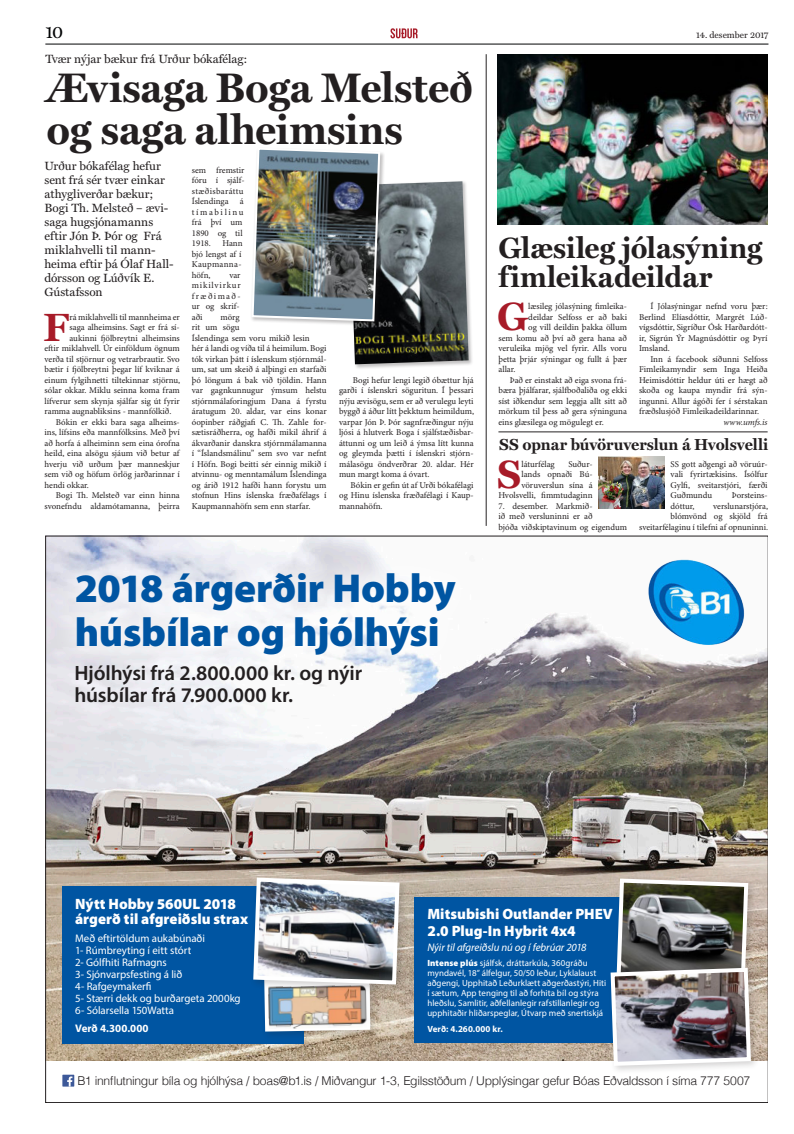
<style>
.page{position:relative;width:794px;height:1134px;background:#fff}
.page>*{position:absolute;margin:0;border:0;box-sizing:border-box;transform-origin:0 0}
.t1{font:700 41.5px/41.5px "Miller Text";letter-spacing:-.01em;color:#231f20}
.t2{font:900 40.5px/44px "Myriad Pro";letter-spacing:-.005em;color:#0055a2}
.t3{font:700 39.6px "Miller Text";color:#a71b28}
.t4{font:700 29.5px/29.5px "Miller Text";letter-spacing:.005em;color:#231f20}
.t5{font:600 20.8px/22px "Myriad Pro";letter-spacing:-.005em;color:#231f20}
.t6{font:18px "Miller Text";color:#020304}
.t7{font:700 16px "Miller Text";letter-spacing:-.015em;color:#231f20}
.t8{font:900 15px/17px "Myriad Pro";color:#fff}
.t9{font:300 12.2px "Helvetica";letter-spacing:-.025em;color:#231f20}
.t10{font:12px/14px "Miller Text";color:#231f20}
.t11{font:11px/12px "Myriad Pro";letter-spacing:-.005em;color:#fff}
.t12{font:italic 11px "Myriad Pro";letter-spacing:-.005em;color:#fff}
.t13{font:700 11px "Myriad Pro";letter-spacing:.005em;color:#fff}
.t14{font:9px/10px "Myriad Pro";letter-spacing:.005em;color:#fff}
.t15{font:700 9px "Myriad Pro";letter-spacing:.015em;color:#fff}
.t16{font:9px "Miller Text";letter-spacing:-.03em;color:#231f20}
.t17{font:8.9px/10.5px "Minion Pro";color:#231f20;text-align:justify}
.t18{font:italic 8.9px "Minion Pro";color:#231f20}
.s1{font-weight:900}
</style>
<div class="page">
<hr style="left:45px;top:44px;width:723px;height:1px;background:#020304">
<svg style="left:390px;top:28px;width:28px;height:10px"></svg>
<img style="left:45px;top:536px;width:722px;height:567px">
<div style="left:62px;top:1075px;width:12px;height:11px;background:#3d5999"></div>
<svg style="left:67px;top:1076px;width:5px;height:10px"></svg>
<div style="left:50px;top:547px;width:431px;height:133px;background:#fff;opacity:.75"></div>
<img style="left:645px;top:553px;width:103px;height:97px">
<div style="left:414px;top:897px;width:268px;height:146px;background:#0055a2"></div>
<div style="left:62px;top:886px;width:241px;height:157px;background:#0055a2"></div>
<div style="left:613px;top:875px;width:144px;height:121px;background:#231f20;opacity:.2"></div>
<div style="left:607px;top:964px;width:153px;height:111px;background:#231f20;opacity:.2"></div>
<img style="left:608px;top:876px;width:145px;height:192px">
<div style="left:261px;top:970px;width:118px;height:71px;background:#231f20;opacity:.2"></div>
<div style="left:250px;top:874px;width:158px;height:119px;background:#231f20;opacity:.2"></div>
<img style="left:251px;top:875px;width:150px;height:156px">
<div style="left:347px;top:180px;width:127px;height:189px;background:#231f20;opacity:.28"></div>
<img style="left:349px;top:181px;width:120px;height:183px">
<div style="left:250px;top:146px;width:135px;height:180px;background:#231f20;opacity:.28"></div>
<img style="left:250px;top:147px;width:131px;height:175px">
<hr style="left:486px;top:54px;width:1px;height:472px;background:#262324">
<hr style="left:498px;top:432px;width:269px;height:1px;background:#262324">
<img style="left:497px;top:55px;width:270px;height:169px">
<img style="left:598px;top:457px;width:67px;height:51px">
<h3 class="t6" style="left:45px;top:22px;width:19px">10</h3>
<p class="t16" style="left:696px;top:30px;width:74px">14. desember 2017</p>
<h3 class="t10" style="left:46px;top:52px;width:203px">Tvær nýjar bækur frá Urður bókafélag:</h3>
<h1 class="t1" style="left:46px;top:67px;width:428px">Ævisaga Boga Melsteð og saga alheimsins</h1>
<h3 class="t10" style="left:45px;top:159px;width:130px">Urður bókafélag hefur sent frá sér tvær einkar athygliverðar bækur;<br>Bogi Th. Melsteð – ævi&shy;saga hugsjónamanns eftir Jón Þ. Þór og Frá miklahvelli til mann&shy;heima eftir þá Ólaf Hall&shy;dórsson og Lúðvík E.<br>Gústafsson</h3>
<p class="t17" style="left:192px;top:165px;width:54px;text-align:left">sem fremstir fóru í sjálf&shy;stæðisbaráttu<br>Íslendinga á tímabilinu frá því um<br>1890 og til<br>1918.</p>
<p class="t17" style="left:192px;top:238px;width:52px;text-indent:31px">Hann bjó lengst af í Kaupmanna&shy;höfn,</p>
<p class="t17" style="left:192px;top:270px;width:50px;text-indent:38px">var mikilvirkur fræðimað&shy;ur og skrif&shy;aði</p>
<h3 class="t3" style="left:44px;top:304px;width:27px">F</h3>
<p class="t17" style="left:69px;top:312px;width:112px">rá miklahvelli til mannheima er</p>
<p class="t17" style="left:192px;top:312px;width:136px;text-align:left;text-indent:29px">mörg<br>rit um sögu<br>Íslendinga sem voru mikið lesin<br>hér á landi og víða til á heimilum. Bogi tók virkan þátt í íslenskum stjórnmál&shy;um, sat um skeið á alþingi en starfaði þó löngum á bak við tjöldin. Hann var gagnkunnugur ýmsum helstu stjórnmálaforingjum Dana á fyrstu áratugum 20. aldar, var eins konar óopinber ráðgjafi C. Th. Zahle for&shy;sætisráðherra, og hafði mikil áhrif á ákvarðanir danskra stjórnmálamanna í “Íslandsmálinu” sem svo var nefnt í Höfn. Bogi beitti sér einnig mikið í atvinnu- og menntamálum Íslendinga og árið 1912 hafði hann forystu um stofnun Hins íslenska fræðafélags í<br>Kaupmannahöfn sem enn starfar.</p>
<p class="t17" style="left:69px;top:322px;width:112px">saga alheimsins. Sagt er frá sí-</p>
<p class="t17" style="left:69px;top:333px;width:112px">aukinni fjölbreytni alheimsins</p>
<p class="t17" style="left:45px;top:343px;width:137px">eftir miklahvell. Úr einföldum ögnum</p>
<p class="t17" style="left:45px;top:354px;width:137px">verða til stjörnur og vetrarbrautir. Svo</p>
<p class="t17" style="left:45px;top:364px;width:137px">bætir í fjölbreytni þegar líf kviknar á</p>
<p class="t17" style="left:45px;top:375px;width:137px">einum fylgihnetti tiltekinnar stjörnu,</p>
<p class="t17" style="left:45px;top:385px;width:137px">sólar okkar. Miklu seinna koma fram</p>
<p class="t17" style="left:45px;top:396px;width:137px">lífverur sem skynja sjálfar sig út fyrir</p>
<p class="t17" style="left:45px;top:406px;width:128px">ramma augnabliksins - mannfólkið.</p>
<p class="t17" style="left:56px;top:417px;width:125px">Bókin er ekki bara saga alheims-</p>
<p class="t17" style="left:45px;top:427px;width:137px">ins, lífsins eða mannfólksins. Með því</p>
<p class="t17" style="left:45px;top:438px;width:137px">að horfa á alheiminn sem eina órofna</p>
<p class="t17" style="left:45px;top:448px;width:136px">heild, eina alsögu sjáum við betur af</p>
<p class="t17" style="left:45px;top:459px;width:137px">hverju við urðum þær manneskjur</p>
<p class="t17" style="left:45px;top:469px;width:137px">sem við og höfum örlög jarðarinnar í</p>
<p class="t17" style="left:45px;top:480px;width:46px">hendi okkar.</p>
<p class="t17" style="left:56px;top:490px;width:125px">Bogi Th. Melsteð var einn hinna</p>
<p class="t17" style="left:45px;top:501px;width:137px">svonefndu aldamótamanna, þeirra</p>
<p class="t17" style="left:339px;top:375px;width:136px;text-indent:14px">Bogi hefur lengi legið óbættur hjá garði í íslenskri söguritun. Í þessari nýju ævisögu, sem er að verulegu leyti byggð á áður lítt þekktum heimildum, varpar Jón Þ. Þór sagnfræðingur nýju ljósi á hlutverk Boga í sjálfstæðisbar&shy;áttunni og um leið á ýmsa lítt kunna og gleymda þætti í íslenskri stjórn&shy;málasögu öndverðrar 20. aldar. Hér mun margt koma á óvart.</p>
<p class="t17" style="left:339px;top:480px;width:136px;text-indent:11px">Bókin er gefin út af Urði bókafélagi og Hinu íslenska fræðafélagi í Kaup&shy;mannahöfn.</p>
<h2 class="t2" style="left:75px;top:567px;width:383px">2018 árgerðir Hobby húsbílar og hjólhýsi</h2>
<h3 class="t5" style="left:74px;top:661px;width:289px">Hjólhýsi frá 2.800.000 kr. og nýir húsbílar frá 7.900.000 kr.</h3>
<h3 class="t4" style="left:498px;top:233px;width:266px">Glæsileg jólasýning fimleikadeildar</h3>
<h3 class="t3" style="left:497px;top:293px;width:33px">G</h3>
<p class="t17" style="left:528px;top:301px;width:100px">læsileg jólasýning fimleika-</p>
<p class="t17" style="left:528px;top:312px;width:100px">deildar Selfoss er að baki</p>
<p class="t17" style="left:528px;top:322px;width:100px">og vill deildin þakka öllum</p>
<p class="t17" style="left:498px;top:333px;width:130px">sem komu að því að gera hana að</p>
<p class="t17" style="left:498px;top:343px;width:130px">veruleika mjög vel fyrir. Alls voru</p>
<p class="t17" style="left:498px;top:354px;width:130px">þetta þrjár sýningar og fullt á þær</p>
<p class="t17" style="left:498px;top:364px;width:19px">allar.</p>
<p class="t17" style="left:510px;top:375px;width:119px">Það er einstakt að eiga svona frá-</p>
<p class="t17" style="left:498px;top:385px;width:130px">bæra þjálfarar, sjálfboðaliða og ekki</p>
<p class="t17" style="left:498px;top:396px;width:130px">síst iðkendur sem leggja allt sitt að</p>
<p class="t17" style="left:498px;top:406px;width:130px">mörkum til þess að gera sýninguna</p>
<p class="t17" style="left:498px;top:417px;width:107px">eins glæsilega og mögulegt er.</p>
<p class="t17" style="left:639px;top:301px;width:130px;text-indent:11px">Í Jólasýningar nefnd voru þær:<br>Berlind Elíasdóttir, Margrét Lúð&shy;vígsdóttir, Sigríður Ósk Harðardótt&shy;ir, Sigrún Ýr Magnúsdóttir og Þyrí Imsland.</p>
<p class="t17" style="left:639px;top:354px;width:130px;text-indent:11px">Inn á facebook síðunni Selfoss Fimleikamyndir sem Inga Heiða Heimisdóttir heldur úti er hægt að skoða og kaupa myndir frá sýn&shy;ingunni. Allur ágóði fer í sérstakan fræðslusjóð Fimleikadeildarinnar.</p>
<p class="t18" style="left:723px;top:416px;width:46px">www.umfs.is</p>
<h3 class="t7" style="left:499px;top:435px;width:270px">SS opnar búvöruverslun á Hvolsvelli</h3>
<h3 class="t3" style="left:497px;top:451px;width:26px">S</h3>
<p class="t17" style="left:521px;top:459px;width:35px">láturfélag</p>
<p class="t17" style="left:498px;top:459px;width:96px;text-align:right">Suður-<br>lands opnaði Bú&shy;vöruverslun sína á<br>Hvolsvelli, fimmtudaginn</p>
<p class="t17" style="left:498px;top:501px;width:130px;text-align:left">7. desember. Markmið-<br>ið með versluninni er að<br>bjóða viðskiptavinum og eigendum</p>
<p class="t17" style="left:670px;top:459px;width:98px">SS gott aðgengi að vöruúr&shy;vali fyrirtækisins. Ísólfur Gylfi, sveitarstjóri, færði Guðmundu</p>
<p class="t17" style="left:732px;top:490px;width:37px">Þorsteins-</p>
<p class="t17" style="left:639px;top:501px;width:131px;text-align:right">verslunarstjóra,<br>blómvönd og skjöld frá sveitarfélaginu í tilefni af opnuninni.</p>
<p class="t17" style="left:670px;top:501px;width:25px">dóttur,</p>
<h3 class="t8" style="left:75px;top:897px;width:175px;line-height:15px">Nýtt Hobby 560UL 2018 árgerð til afgreiðslu strax</h3>
<p class="t11" style="left:75px;top:932px;width:167px">Með eftirtöldum aukabúnaði<br>1- Rúmbreyting í eitt stórt<br>2- Gólfhiti Rafmagns<br>3- Sjónvarpsfesting á lið<br>4- Rafgeymakerfi<br>5- Stærri dekk og burðargeta 2000kg<br>6- Sólarsella 150Watta</p>
<p class="t13" style="left:75px;top:1021px;width:75px">Verð 4.300.000</p>
<h3 class="t8" style="left:427px;top:905px;width:187px">Mitsubishi Outlander PHEV<br>2.0 Plug-In Hybrit 4x4</h3>
<p class="t12" style="left:427px;top:940px;width:161px">Nýir til afgreiðslu nú og í febrúar 2018</p>
<p class="t14" style="left:427px;top:958px;width:180px"><span class="s1">Intense plús</span> sjálfsk, dráttarkúla, 360gráðu myndavél, 18” álfelgur, 50/50 leður, Lyklalaust aðgengi, Upphitað Leðurklætt aðgerðastýri, Hiti í sætum, App tenging til að forhita bíl og stýra hleðslu, Samlitir, aðfellanlegir rafstillanlegir og upphitaðir hliðarspeglar, Útvarp með snertiskjá</p>
<p class="t15" style="left:427px;top:1023px;width:77px">Verð: 4.260.000 kr.</p>
<h3 class="t9" style="left:77px;top:1070px;width:674px">B1 innflutningur bíla og hjólhýsa / boas@b1.is / Miðvangur 1-3, Egilsstöðum / Upplýsingar gefur Bóas Eðvaldsson í síma 777 5007</h3>
</div>
